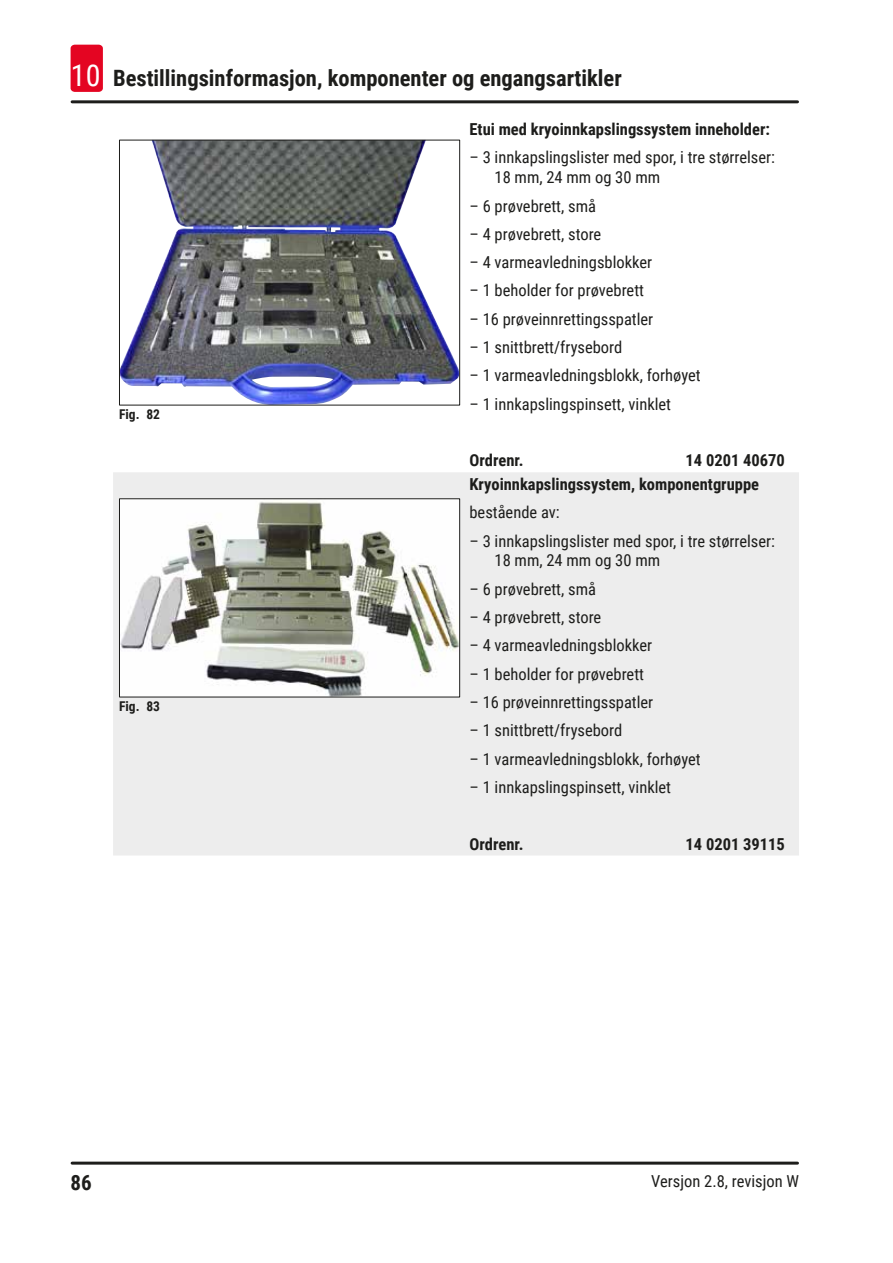
<style>
.page{position:relative;width:893px;height:1263px;background:#fff}
.page>*{position:absolute;margin:0;border:0;box-sizing:border-box;transform-origin:0 0}
.t1{font:700 22.5px "Roboto Condensed";color:#1d1d1b}
.t2{font:700 21px "Roboto Condensed";color:#1d1d1b}
.Table_text{font:16.5px/19.8px "Roboto Condensed";color:#1d1d1b}
.Table_heading{font:700 16.5px "Roboto Condensed";color:#1d1d1b}
.t3{font:700 13.5px "Roboto Condensed";color:#1d1d1b}
.s1{font-weight:400;font-size:30px;color:#fff}
</style>
<div class="page">
<hr style="left:72px;top:1161px;width:725px;height:3px;background:#1d1d1b">
<hr style="left:72px;top:100px;width:725px;height:3px;background:#1d1d1b">
<div style="left:71px;top:45px;width:32px;height:47px;background:#e40522;border-radius:4px"></div>
<div style="left:113px;top:472px;width:686px;height:383px;background:#ededed"></div>
<img style="left:121px;top:140px;width:340px;height:265px">
<div style="left:119px;top:140px;width:341px;height:265px;border:1px solid #1d1d1b"></div>
<img style="left:121px;top:500px;width:337px;height:195px">
<div style="left:119px;top:498px;width:341px;height:199px;border:1px solid #1d1d1b"></div>
<h1 class="t1" style="left:71px;top:63px;width:552px"><span class="s1">10</span> Bestillingsinformasjon, komponenter og engangsartikler</h1>
<p class="t3" style="left:119px;top:405px;width:42px">Fig. 82</p>
<p class="t3" style="left:119px;top:697px;width:42px">Fig. 83</p>
<p class="Table_heading" style="left:469px;top:118px;width:302px">Etui med kryoinnkapslingssystem inneholder:</p>
<p class="Table_text" style="left:494px;top:147px;width:282px;text-indent:-25px">– 3 innkapslingslister med spor, i tre størrelser:<br>18 mm, 24 mm og 30 mm</p>
<p class="Table_text" style="left:469px;top:195px;width:128px">– 6 prøvebrett, små</p>
<p class="Table_text" style="left:469px;top:223px;width:133px">– 4 prøvebrett, store</p>
<p class="Table_text" style="left:469px;top:252px;width:184px">– 4 varmeavledningsblokker</p>
<p class="Table_text" style="left:469px;top:280px;width:176px">– 1 beholder for prøvebrett</p>
<p class="Table_text" style="left:469px;top:308px;width:185px">– 16 prøveinnrettingsspatler</p>
<p class="Table_text" style="left:469px;top:337px;width:154px">– 1 snittbrett/frysebord</p>
<p class="Table_text" style="left:469px;top:365px;width:233px">– 1 varmeavledningsblokk, forhøyet</p>
<p class="Table_text" style="left:469px;top:393px;width:203px">– 1 innkapslingspinsett, vinklet</p>
<p class="Table_heading" style="left:469px;top:449px;width:55px">Ordrenr.</p>
<p class="Table_heading" style="left:685px;top:449px;width:101px">14 0201 40670</p>
<p class="Table_heading" style="left:469px;top:473px;width:291px">Kryoinnkapslingssystem, komponentgruppe</p>
<p class="Table_text" style="left:469px;top:502px;width:92px">bestående av:</p>
<p class="Table_text" style="left:494px;top:530px;width:282px;text-indent:-25px">– 3 innkapslingslister med spor, i tre størrelser:<br>18 mm, 24 mm og 30 mm</p>
<p class="Table_text" style="left:469px;top:578px;width:128px">– 6 prøvebrett, små</p>
<p class="Table_text" style="left:469px;top:607px;width:133px">– 4 prøvebrett, store</p>
<p class="Table_text" style="left:469px;top:635px;width:184px">– 4 varmeavledningsblokker</p>
<p class="Table_text" style="left:469px;top:663px;width:176px">– 1 beholder for prøvebrett</p>
<p class="Table_text" style="left:469px;top:692px;width:185px">– 16 prøveinnrettingsspatler</p>
<p class="Table_text" style="left:469px;top:720px;width:154px">– 1 snittbrett/frysebord</p>
<p class="Table_text" style="left:469px;top:748px;width:233px">– 1 varmeavledningsblokk, forhøyet</p>
<p class="Table_text" style="left:469px;top:776px;width:203px">– 1 innkapslingspinsett, vinklet</p>
<p class="Table_heading" style="left:469px;top:832px;width:55px">Ordrenr.</p>
<p class="Table_heading" style="left:685px;top:832px;width:101px">14 0201 39115</p>
<p class="t2" style="left:71px;top:1168px;width:23px">86</p>
<p class="Table_text" style="left:651px;top:1170px;width:149px">Versjon 2.8, revisjon W</p>
</div>
